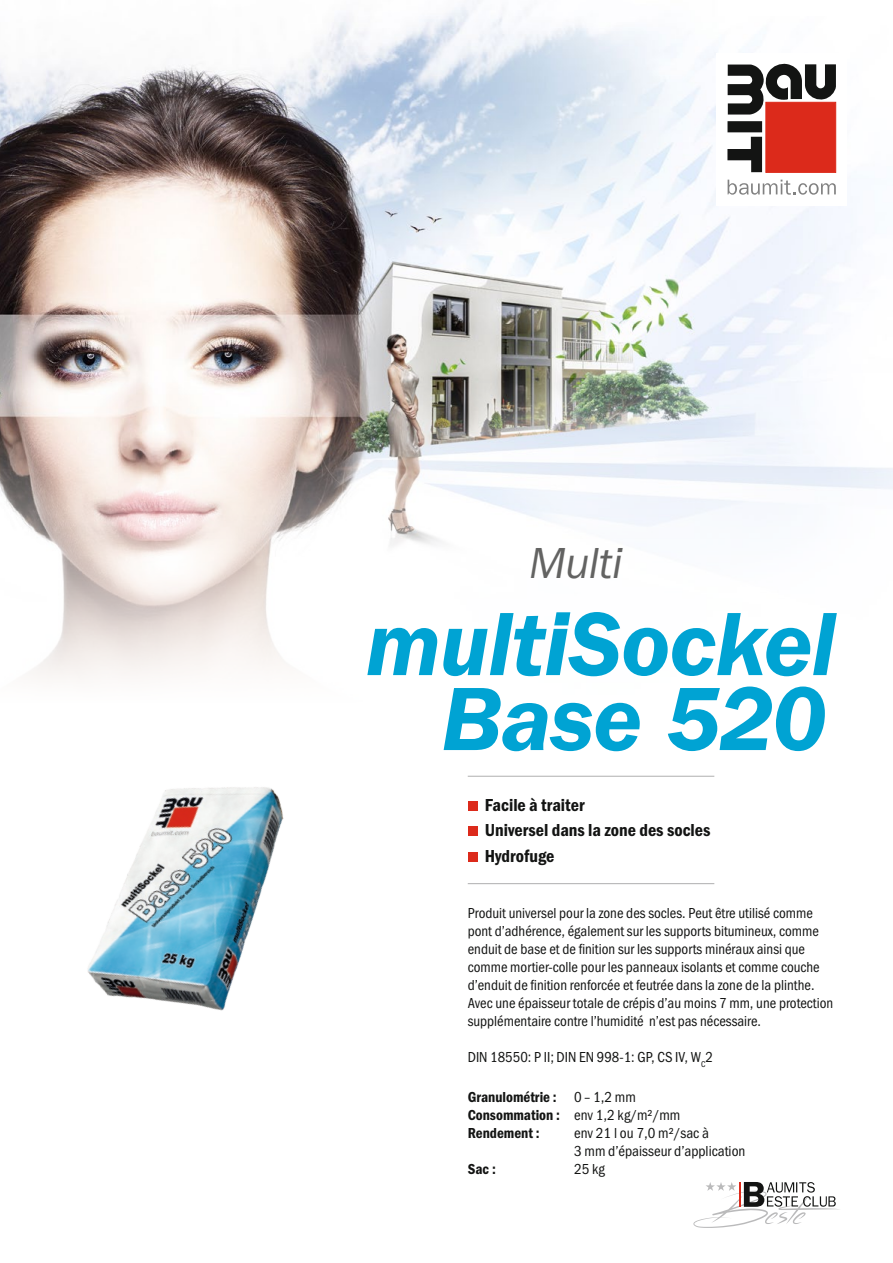
<style>
.page{position:relative;width:893px;height:1263px;background:#fff}
.page>*{position:absolute;margin:0;border:0;box-sizing:border-box;transform-origin:0 0}
.t1{font:93px/75px "BM Franklin Gothic URW Dem Ita";letter-spacing:-.015em;color:#00a3d3;text-align:right}
.t2{font:45px "BM Franklin Gothic URW Boo Ita";letter-spacing:-.015em;color:#636362}
.t3{font:18px/25.5px "BM Franklin Gothic URW Con Dem";color:#131413}
.t4{font:15px/18px "BM Franklin Gothic URW Con Boo";color:#131413}
.t5{font:15px "BM Franklin Gothic URW Con Dem";color:#131413}
.s1{font-family:"BM Franklin Gothic URW Con Boo"}
.s2{font-family:"BM Franklin Gothic URW Con Dem"}
</style>
<div class="page">
<img style="left:0;top:0;width:857px;height:333px">
<svg style="left:0;top:333px;width:893px;height:346px"></svg>
<div style="left:716px;top:53px;width:131px;height:153px;background:#fff"></div>
<div style="left:727px;top:121px;width:35px;height:11px;background:#131413"></div>
<svg style="left:727px;top:137px;width:35px;height:35px"></svg>
<div style="left:766px;top:102px;width:70px;height:71px;background:#dc2a1b;border:1px solid #dc2a1b"></div>
<svg style="left:728px;top:180px;width:108px;height:15px"></svg>
<svg style="left:728px;top:63px;width:108px;height:52px"></svg>
<svg style="left:693px;top:1182px;width:146px;height:46px"></svg>
<div style="left:468px;top:801px;width:10px;height:10px;background:#dc2a1b"></div>
<div style="left:468px;top:826px;width:10px;height:10px;background:#dc2a1b"></div>
<div style="left:468px;top:852px;width:10px;height:10px;background:#dc2a1b"></div>
<hr style="left:468px;top:776px;width:246px;height:1px;background:#afafb0">
<hr style="left:468px;top:883px;width:246px;height:1px;background:#afafb0">
<img style="left:87px;top:787px;width:197px;height:224px">
<h2 class="t2" style="left:529px;top:534px;width:95px">Multi</h2>
<h1 class="t1" style="left:366px;top:607px;width:472px">multiSockel<br>Base 520</h1>
<p class="t3" style="left:485px;top:792px;width:227px">Facile à traiter<br>Universel dans la zone des socles<br>Hydrofuge</p>
<p class="t4" style="left:468px;top:904px;width:367px">Produit universel pour la zone des socles. Peut être utilisé comme pont d’adhérence, également sur les supports bitumineux, comme enduit de base et de finition sur les supports minéraux ainsi que comme mortier-colle pour les panneaux isolants et comme couche d’enduit de finition renforcée et feutrée dans la zone de la plinthe.<br>Avec une épaisseur totale de crépis d’au moins 7 mm, une protection supplémentaire contre l’humidité n’est pas nécessaire.</p>
<p class="t4" style="left:468px;top:1048px;width:247px">DIN 18550: P II; DIN EN 998-1: GP, CS IV, W<sub>C</sub>2</p>
<p class="t5" style="left:468px;top:1088px;width:170px">Granulométrie : <span class="s1">0–1,2 mm</span></p>
<p class="t4" style="left:468px;top:1106px;width:214px"><span class="s2">Consommation :</span> env 1,2 kg/m²/mm</p>
<p class="t5" style="left:468px;top:1124px;width:73px">Rendement :</p>
<p class="t4" style="left:574px;top:1124px;width:173px">env 21 l ou 7,0 m²/sac à<br>3 mm d’épaisseur d’application</p>
<p class="t5" style="left:468px;top:1160px;width:30px">Sac :</p>
<p class="t4" style="left:574px;top:1160px;width:32px">25 kg</p>
</div>
